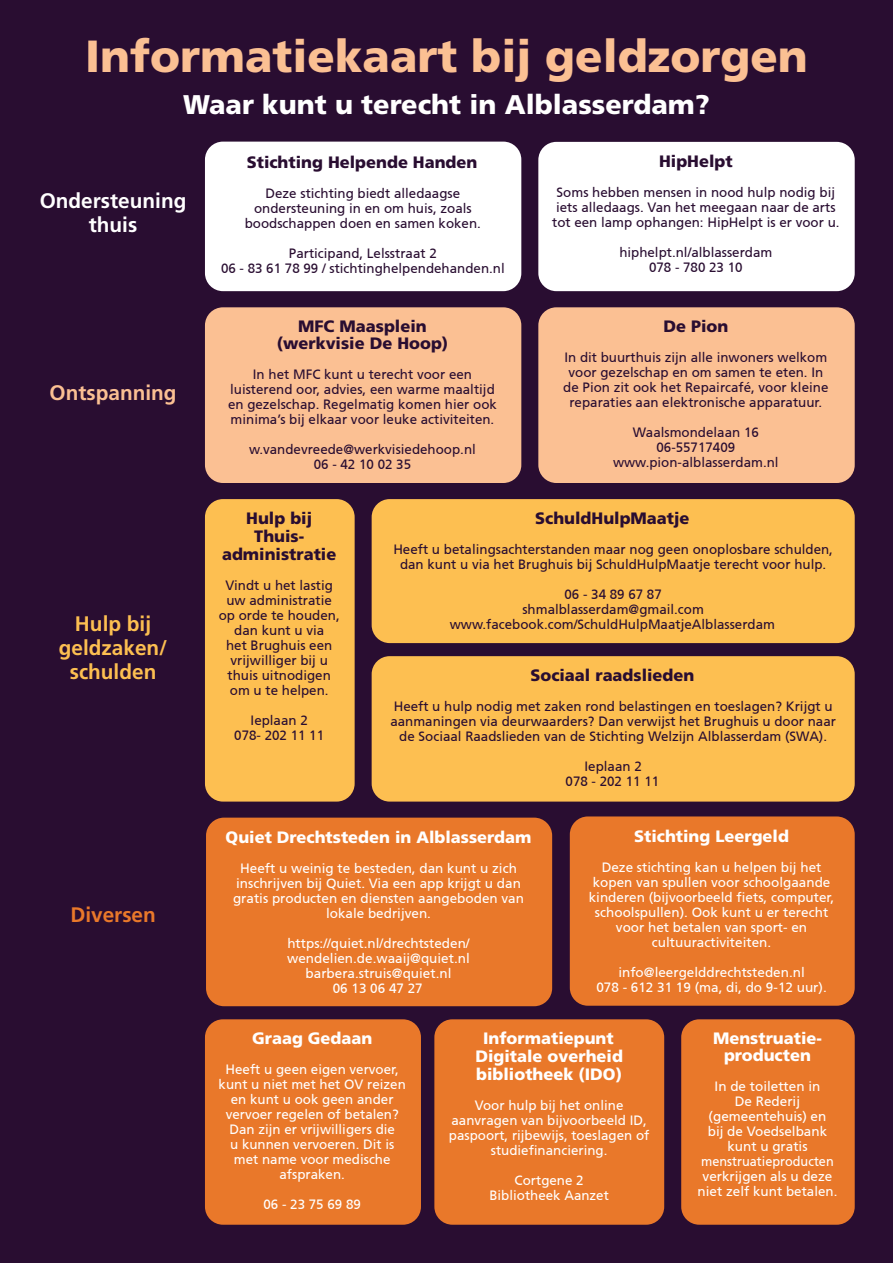
<style>
.page{position:relative;width:893px;height:1263px;background:#290d31}
.page>*{position:absolute;margin:0;border:0;box-sizing:border-box;transform-origin:0 0}
.t1{font:900 45px "Frutiger";color:#fbc093}
.t2{font:900 27px "Frutiger";color:#fff}
.t3{font:700 21px/24px "Frutiger LT Std";color:#fdbf51;text-align:center}
.t4{font:700 21px/24px "Frutiger LT Std";color:#fff;text-align:center}
.t5{font:700 21px "Frutiger LT Std";color:#fbc093}
.t6{font:700 21px "Frutiger LT Std";color:#e9782a}
.t7{font:900 16.5px/18px "Frutiger";color:#fff;text-align:center}
.t8{font:900 16.5px/18px "Frutiger";color:#290d31;text-align:center}
.t9{font:13.5px/15px "Frutiger CE";color:#290d31;text-align:center}
.t10{font:13.5px/15px "Frutiger CE";color:#fff;text-align:center}
</style>
<div class="page">
<div style="left:205px;top:1019px;width:216px;height:206px;background:#e9782a;border-radius:18px"></div>
<div style="left:434px;top:1019px;width:230px;height:206px;background:#e9782a;border-radius:18px"></div>
<div style="left:570px;top:816px;width:285px;height:190px;background:#e9782a;border-radius:18px"></div>
<div style="left:681px;top:1019px;width:174px;height:206px;background:#e9782a;border-radius:18px"></div>
<div style="left:206px;top:818px;width:346px;height:188px;background:#e9782a;border-radius:18px"></div>
<div style="left:205px;top:307px;width:316px;height:176px;background:#fbc093;border-radius:18px"></div>
<div style="left:205px;top:499px;width:150px;height:302px;background:#fdbf51;border-radius:18px"></div>
<div style="left:205px;top:142px;width:316px;height:149px;background:#fff;border-radius:18px"></div>
<div style="left:538px;top:142px;width:317px;height:149px;background:#fff;border-radius:18px"></div>
<div style="left:372px;top:499px;width:483px;height:144px;background:#fdbf51;border-radius:18px"></div>
<div style="left:372px;top:656px;width:483px;height:145px;background:#fdbf51;border-radius:18px"></div>
<div style="left:538px;top:307px;width:317px;height:176px;background:#fbc093;border-radius:18px"></div>
<h1 class="t1" style="left:85px;top:29px;width:724px">Informatiekaart bij geldzorgen</h1>
<h2 class="t2" style="left:183px;top:88px;width:528px">Waar kunt u terecht in Alblasserdam?</h2>
<h3 class="t4" style="left:40px;top:188px;width:148px">Ondersteuning thuis</h3>
<h3 class="t5" style="left:50px;top:380px;width:129px">Ontspanning</h3>
<h3 class="t3" style="left:59px;top:612px;width:110px">Hulp bij geldzaken/ schulden</h3>
<h3 class="t6" style="left:70px;top:902px;width:87px">Diversen</h3>
<p class="t8" style="left:247px;top:153px;width:232px">Stichting Helpende Handen</p>
<p class="t9" style="left:245px;top:186px;width:238px">Deze stichting biedt alledaagse ondersteuning in en om huis, zoals boodschappen doen en samen koken.</p>
<p class="t9" style="left:221px;top:246px;width:285px">Participand, Lelsstraat 2<br>06 - 83 61 78 99 / stichtinghelpendehanden.nl</p>
<p class="t8" style="left:277px;top:318px;width:173px;line-height:16.5px">MFC Maasplein (werkvisie De Hoop)</p>
<p class="t9" style="left:228px;top:367px;width:270px">In het MFC kunt u terecht voor een luisterend oor, advies, een warme maaltijd en gezelschap. Regelmatig komen hier ook minima’s bij elkaar voor leuke activiteiten.</p>
<p class="t9" style="left:249px;top:442px;width:228px">w.vandevreede@werkvisiedehoop.nl<br>06 - 42 10 02 35</p>
<p class="t8" style="left:659px;top:152px;width:75px">HipHelpt</p>
<p class="t9" style="left:552px;top:185px;width:289px">Soms hebben mensen in nood hulp nodig bij iets alledaags. Van het meegaan naar de arts tot een lamp ophangen: HipHelpt is er voor u.</p>
<p class="t9" style="left:619px;top:245px;width:155px">hiphelpt.nl/alblasserdam<br>078 - 780 23 10</p>
<p class="t8" style="left:663px;top:317px;width:66px">De Pion</p>
<p class="t9" style="left:563px;top:350px;width:267px">In dit buurthuis zijn alle inwoners welkom voor gezelschap en om samen te eten. In de Pion zit ook het Repaircafé, voor kleine reparaties aan elektronische apparatuur.</p>
<p class="t9" style="left:613px;top:425px;width:167px">Waalsmondelaan 16<br>06-55717409 www.pion-alblasserdam.nl</p>
<p class="t8" style="left:222px;top:509px;width:116px">Hulp bij<br>Thuis&shy;administratie</p>
<p class="t9" style="left:219px;top:578px;width:123px">Vindt u het lastig uw administratie op orde te houden, dan kunt u via<br>het Brughuis een vrijwilliger bij u thuis uitnodigen om u te helpen.</p>
<p class="t9" style="left:234px;top:713px;width:91px">Ieplaan 2<br>078- 202 11 11</p>
<p class="t8" style="left:535px;top:509px;width:156px">SchuldHulpMaatje</p>
<p class="t9" style="left:393px;top:542px;width:441px">Heeft u betalingsachterstanden maar nog geen onoplosbare schulden, dan kunt u via het Brughuis bij SchuldHulpMaatje terecht voor hulp.</p>
<p class="t9" style="left:450px;top:587px;width:327px">06 - 34 89 67 87<br>shmalblasserdam@gmail.com www.facebook.com/SchuldHulpMaatjeAlblasserdam</p>
<p class="t8" style="left:530px;top:666px;width:165px">Sociaal raadslieden</p>
<p class="t9" style="left:390px;top:699px;width:447px">Heeft u hulp nodig met zaken rond belastingen en toeslagen? Krijgt u aanmaningen via deurwaarders? Dan verwijst het Brughuis u door naar de Sociaal Raadslieden van de Stichting Welzijn Alblasserdam (SWA).</p>
<p class="t9" style="left:566px;top:759px;width:95px">Ieplaan 2<br>078 - 202 11 11</p>
<p class="t7" style="left:634px;top:826px;width:156px">Stichting Leergeld</p>
<p class="t10" style="left:589px;top:859px;width:247px">Deze stichting kan u helpen bij het kopen van spullen voor schoolgaande kinderen (bijvoorbeeld fiets, computer, schoolspullen). Ook kunt u er terecht voor het betalen van sport- en cultuuractiviteiten.</p>
<p class="t10" style="left:596px;top:964px;width:232px">info@leergelddrechtsteden.nl<br>078 - 612 31 19 (ma, di, do 9-12 uur).</p>
<p class="t7" style="left:713px;top:1030px;width:110px;line-height:16.5px">Menstruatie&shy;producten</p>
<p class="t10" style="left:698px;top:1079px;width:141px">In de toiletten in<br>De Rederij (gemeentehuis) en<br>bij de Voedselbank kunt u gratis menstruatieproducten verkrijgen als u deze niet zelf kunt betalen.</p>
<p class="t7" style="left:226px;top:828px;width:307px">Quiet Drechtsteden in Alblasserdam</p>
<p class="t10" style="left:233px;top:860px;width:293px">Heeft u weinig te besteden, dan kunt u zich inschrijven bij Quiet. Via een app krijgt u dan gratis producten en diensten aangeboden van lokale bedrijven.</p>
<p class="t10" style="left:287px;top:935px;width:184px">https://quiet.nl/drechtsteden/ wendelien.de.waaij@quiet.nl barbera.struis@quiet.nl<br>06 13 06 47 27</p>
<p class="t7" style="left:475px;top:1029px;width:149px">Informatiepunt<br>Digitale overheid bibliotheek (IDO)</p>
<p class="t10" style="left:449px;top:1098px;width:202px">Voor hulp bij het online aanvragen van bijvoorbeeld ID, paspoort, rijbewijs, toeslagen of studiefinanciering.</p>
<p class="t10" style="left:489px;top:1173px;width:121px">Cortgene 2<br>Bibliotheek Aanzet</p>
<p class="t7" style="left:252px;top:1029px;width:122px">Graag Gedaan</p>
<p class="t10" style="left:219px;top:1062px;width:189px">Heeft u geen eigen vervoer, kunt u niet met het OV reizen en kunt u ook geen ander vervoer regelen of betalen?<br>Dan zijn er vrijwilligers die<br>u kunnen vervoeren. Dit is met name voor medische afspraken.</p>
<p class="t10" style="left:264px;top:1197px;width:99px">06 - 23 75 69 89</p>
</div>
